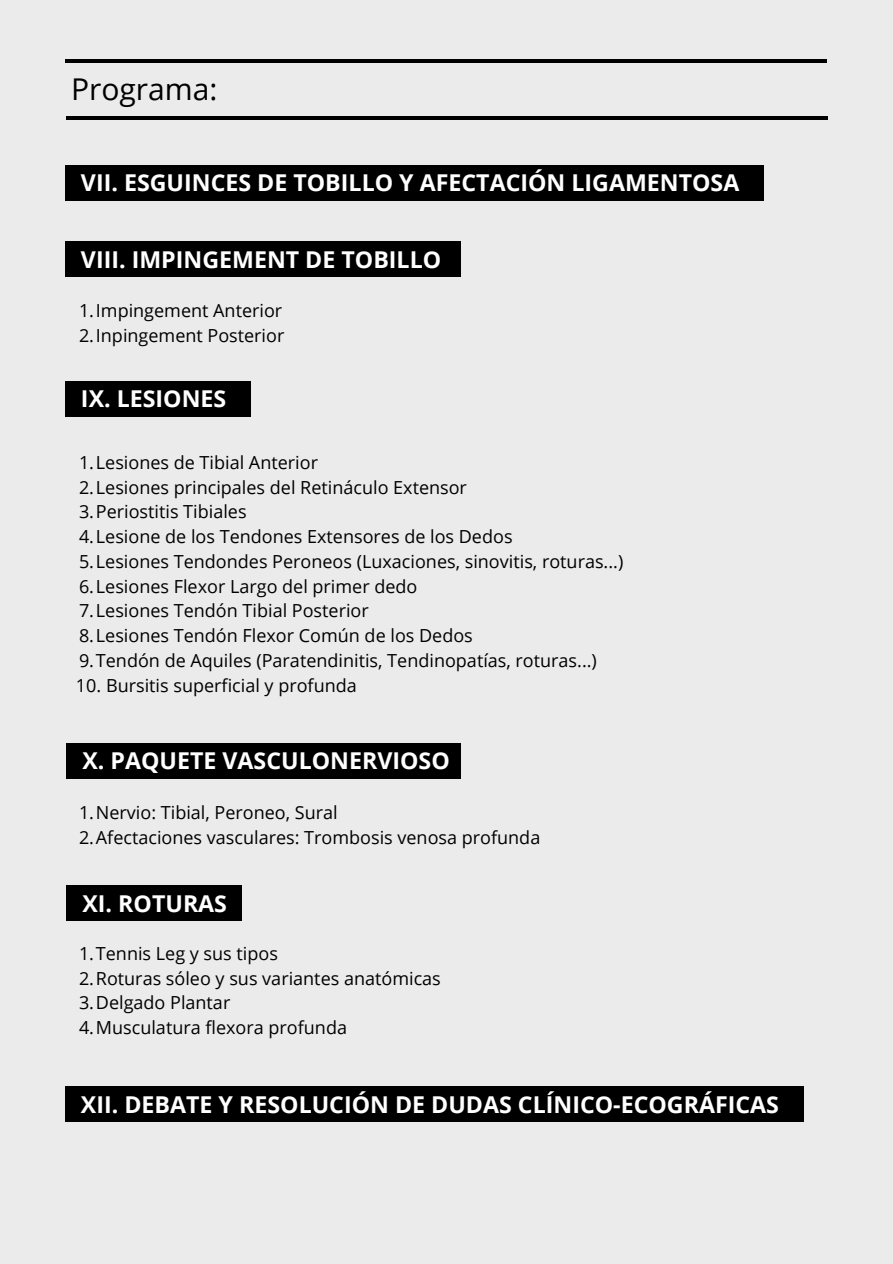
<style>
.page{position:relative;width:893px;height:1264px;background:#fff}
.page>*{position:absolute;margin:0;border:0;box-sizing:border-box;transform-origin:0 0}
.t1{font:30px "Open Sans";color:#000}
.t2{font:700 23.25px "Open Sans";color:#fff}
.t3{font:18px "Open Sans";color:#000}
</style>
<div class="page">
<div style="left:0;top:0;width:892px;height:1263px;background:#ebebeb"></div>
<hr style="left:65px;top:59px;width:761px;height:3px;background:#000">
<hr style="left:67px;top:117px;width:761px;height:3px;background:#000">
<div style="left:65px;top:165px;width:699px;height:35px;background:#000"></div>
<div style="left:65px;top:241px;width:396px;height:36px;background:#000"></div>
<div style="left:65px;top:381px;width:186px;height:35px;background:#000"></div>
<div style="left:67px;top:742px;width:394px;height:36px;background:#000"></div>
<div style="left:67px;top:885px;width:175px;height:36px;background:#000"></div>
<div style="left:65px;top:1086px;width:739px;height:36px;background:#000"></div>
<h1 class="t1" style="left:71px;top:68px;width:148px">Programa:</h1>
<h2 class="t2" style="left:81px;top:166px;width:659px">VII. ESGUINCES DE TOBILLO Y AFECTACIÓN LIGAMENTOSA</h2>
<h2 class="t2" style="left:81px;top:243px;width:362px">VIII. IMPINGEMENT DE TOBILLO</h2>
<p class="t3" style="left:79px;top:298px;width:205px">1.Impingement Anterior</p>
<p class="t3" style="left:79px;top:323px;width:207px">2.Inpingement Posterior</p>
<h2 class="t2" style="left:81px;top:382px;width:147px">IX. LESIONES</h2>
<p class="t3" style="left:79px;top:449px;width:240px">1.Lesiones de Tibial Anterior</p>
<p class="t3" style="left:79px;top:474px;width:389px">2.Lesiones principales del Retináculo Extensor</p>
<p class="t3" style="left:79px;top:499px;width:169px">3.Periostitis Tibiales</p>
<p class="t3" style="left:79px;top:524px;width:435px">4.Lesione de los Tendones Extensores de los Dedos</p>
<p class="t3" style="left:79px;top:548px;width:545px">5.Lesiones Tendondes Peroneos (Luxaciones, sinovitis, roturas...)</p>
<p class="t3" style="left:79px;top:573px;width:340px">6.Lesiones Flexor Largo del primer dedo</p>
<p class="t3" style="left:79px;top:598px;width:291px">7.Lesiones Tendón Tibial Posterior</p>
<p class="t3" style="left:79px;top:623px;width:395px">8.Lesiones Tendón Flexor Común de los Dedos</p>
<p class="t3" style="left:79px;top:647px;width:519px">9.Tendón de Aquiles (Paratendinitis, Tendinopatías, roturas...)</p>
<p class="t3" style="left:76px;top:672px;width:282px">10. Bursitis superficial y profunda</p>
<h2 class="t2" style="left:82px;top:744px;width:369px">X. PAQUETE VASCULONERVIOSO</h2>
<p class="t3" style="left:79px;top:799px;width:260px">1.Nervio: Tibial, Peroneo, Sural</p>
<p class="t3" style="left:79px;top:824px;width:463px">2.Afectaciones vasculares: Trombosis venosa profunda</p>
<h2 class="t2" style="left:82px;top:886px;width:146px">XI. ROTURAS</h2>
<p class="t3" style="left:79px;top:940px;width:200px">1.Tennis Leg y sus tipos</p>
<p class="t3" style="left:79px;top:965px;width:363px">2.Roturas sóleo y sus variantes anatómicas</p>
<p class="t3" style="left:79px;top:990px;width:153px">3.Delgado Plantar</p>
<p class="t3" style="left:79px;top:1014px;width:269px">4.Musculatura flexora profunda</p>
<h2 class="t2" style="left:81px;top:1087px;width:699px">XII. DEBATE Y RESOLUCIÓN DE DUDAS CLÍNICO-ECOGRÁFICAS</h2>
</div>
